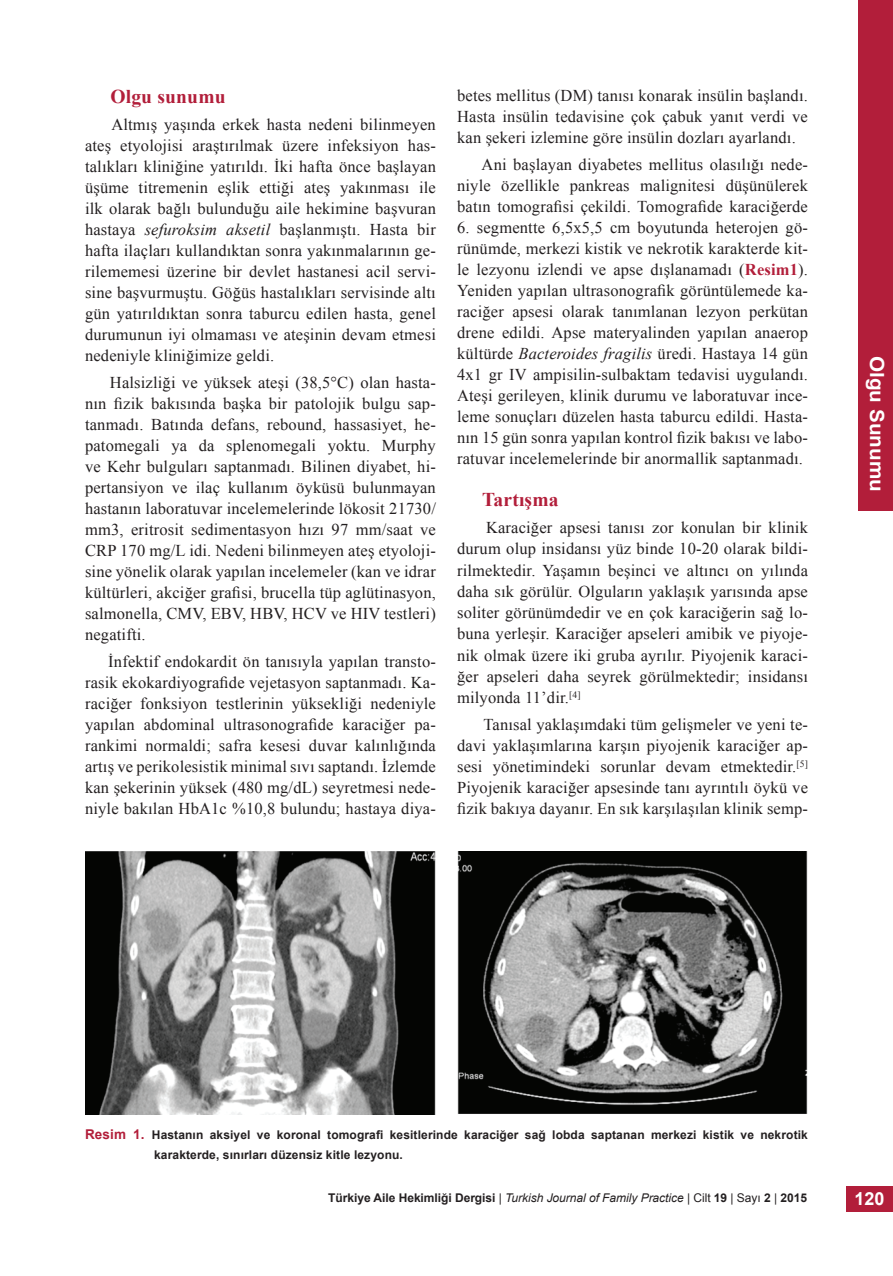
<style>
.page{position:relative;width:893px;height:1276px;background:#fff}
.page>*{position:absolute;margin:0;border:0;box-sizing:border-box;transform-origin:0 0}
.t1{font:700 19.5px "Times New Roman";letter-spacing:.01em;color:#b21e3a}
.t2{font:700 19.5px "Arial";color:#fff;scale:1.06 1}
.t3{font:700 18px "Arial";color:#fff}
.t4{font:16.5px/21px "Times New Roman";letter-spacing:.01em;color:#231f20;text-align:justify}
.t5{font:700 12px/19.5px "Arial";letter-spacing:.01em;color:#231f20}
.s1{font-style:italic}
.s2{font-weight:700;color:#b21e3a}
.s3{font-size:13.5px;color:#b21e3a}
.s4{font-weight:400}
.s5{font-weight:400;font-style:italic}
</style>
<div class="page">
<div style="left:846px;top:1186px;width:47px;height:26px;background:#b21e3a"></div>
<div style="left:859px;top:0;width:34px;height:510px;background:#b21e3a"></div>
<img style="left:85px;top:851px;width:351px;height:263px">
<img style="left:457px;top:851px;width:351px;height:263px">
<p class="t1" style="left:110px;top:82px;width:117px">Olgu sunumu</p>
<p class="t4" style="left:85px;top:113px;width:352px;text-indent:26px">Altmış yaşında erkek hasta nedeni bilinmeyen ateş etyolojisi araştırılmak üzere infeksiyon has&shy;talıkları kliniğine yatırıldı. İki hafta önce başlayan üşüme titremenin eşlik ettiği ateş yakınması ile ilk olarak bağlı bulunduğu aile hekimine başvuran hastaya <span class="s1">sefuroksim aksetil</span> başlanmıştı. Hasta bir hafta ilaçları kullandıktan sonra yakınmalarının ge&shy;rilememesi üzerine bir devlet hastanesi acil servi&shy;sine başvurmuştu. Göğüs hastalıkları servisinde altı gün yatırıldıktan sonra taburcu edilen hasta, genel durumunun iyi olmaması ve ateşinin devam etmesi nedeniyle kliniğimize geldi.</p>
<p class="t4" style="left:85px;top:371px;width:352px;text-indent:25px">Halsizliği ve yüksek ateşi (38,5°C) olan hasta&shy;nın fizik bakısında başka bir patolojik bulgu sap&shy;tanmadı. Batında defans, rebound, hassasiyet, he&shy;patomegali ya da splenomegali yoktu. Murphy ve Kehr bulguları saptanmadı. Bilinen diyabet, hi&shy;pertansiyon ve ilaç kullanım öyküsü bulunmayan hastanın laboratuvar incelemelerinde lökosit 21730/ mm3, eritrosit sedimentasyon hızı 97 mm/saat ve CRP 170 mg/L idi. Nedeni bilinmeyen ateş etyoloji&shy;sine yönelik olarak yapılan incelemeler (kan ve idrar kültürleri, akciğer grafisi, brucella tüp aglütinasyon, salmonella, CMV, EBV, HBV, HCV ve HIV testleri) negatifti.</p>
<p class="t4" style="left:85px;top:650px;width:352px;text-indent:23px">İnfektif endokardit ön tanısıyla yapılan transto&shy;rasik ekokardiyografide vejetasyon saptanmadı. Ka&shy;raciğer fonksiyon testlerinin yüksekliği nedeniyle yapılan abdominal ultrasonografide karaciğer pa&shy;rankimi normaldi; safra kesesi duvar kalınlığında artış ve perikolesistik minimal sıvı saptandı. İzlemde kan şekerinin yüksek (480 mg/dL) seyretmesi nede&shy;niyle bakılan HbA1c %10,8 bulundu; hastaya diya-</p>
<p class="t4" style="left:457px;top:84px;width:352px">betes mellitus (DM) tanısı konarak insülin başlandı.<br>Hasta insülin tedavisine çok çabuk yanıt verdi ve kan şekeri izlemine göre insülin dozları ayarlandı.</p>
<p class="t4" style="left:457px;top:153px;width:352px;text-indent:25px">Ani başlayan diyabetes mellitus olasılığı nede&shy;niyle özellikle pankreas malignitesi düşünülerek batın tomografisi çekildi. Tomografide karaciğerde</p>
<p class="t4" style="left:457px;top:216px;width:352px">6. segmentte 6,5x5,5 cm boyutunda heterojen gö&shy;rünümde, merkezi kistik ve nekrotik karakterde kit&shy;le lezyonu izlendi ve apse dışlanamadı (<span class="s2">Resim1</span>).<br>Yeniden yapılan ultrasonografik görüntülemede ka&shy;raciğer apsesi olarak tanımlanan lezyon perkütan drene edildi. Apse materyalinden yapılan anaerop kültürde <span class="s1">Bacteroides fragilis</span> üredi. Hastaya 14 gün 4x1 gr IV ampisilin-sulbaktam tedavisi uygulandı.<br>Ateşi gerileyen, klinik durumu ve laboratuvar ince&shy;leme sonuçları düzelen hasta taburcu edildi. Hasta&shy;nın 15 gün sonra yapılan kontrol fizik bakısı ve labo&shy;ratuvar incelemelerinde bir anormallik saptanmadı.</p>
<p class="t1" style="left:482px;top:485px;width:78px">Tartışma</p>
<p class="t4" style="left:457px;top:516px;width:352px;text-indent:29px">Karaciğer apsesi tanısı zor konulan bir klinik durum olup insidansı yüz binde 10-20 olarak bildi&shy;rilmektedir. Yaşamın beşinci ve altıncı on yılında daha sık görülür. Olguların yaklaşık yarısında apse soliter görünümdedir ve en çok karaciğerin sağ lo&shy;buna yerleşir. Karaciğer apseleri amibik ve piyoje&shy;nik olmak üzere iki gruba ayrılır. Piyojenik karaci&shy;ğer apseleri daha seyrek görülmektedir; insidansı milyonda 11’dir.<sup>[4]</sup></p>
<p class="t4" style="left:457px;top:713px;width:352px;text-indent:26px">Tanısal yaklaşımdaki tüm gelişmeler ve yeni te&shy;davi yaklaşımlarına karşın piyojenik karaciğer ap&shy;sesi yönetimindeki sorunlar devam etmektedir.<sup>[5] </sup>Piyojenik karaciğer apsesinde tanı ayrıntılı öykü ve fizik bakıya dayanır. En sık karşılaşılan klinik semp-</p>
<p class="t2" style="left:891px;top:356px;width:129px;rotate:90deg">Olgu Sunumu</p>
<p class="t5" style="left:154px;top:1125px;width:655px;text-indent:-69px"><span class="s3">Resim 1.</span> Hastanın aksiyel ve koronal tomografi kesitlerinde karaciğer sağ lobda saptanan merkezi kistik ve nekrotik karakterde, sınırları düzensiz kitle lezyonu.</p>
<p class="t5" style="left:328px;top:1188px;width:480px">Türkiye Aile Hekimliği Dergisi <span class="s4">|</span> <span class="s5">Turkish Journal of Family Practice</span> <span class="s4">| Cilt</span> 19 <span class="s4">| Sayı</span> 2 <span class="s4">|</span> 2015</p>
<p class="t3" style="left:855px;top:1186px;width:32px">120</p>
</div>
